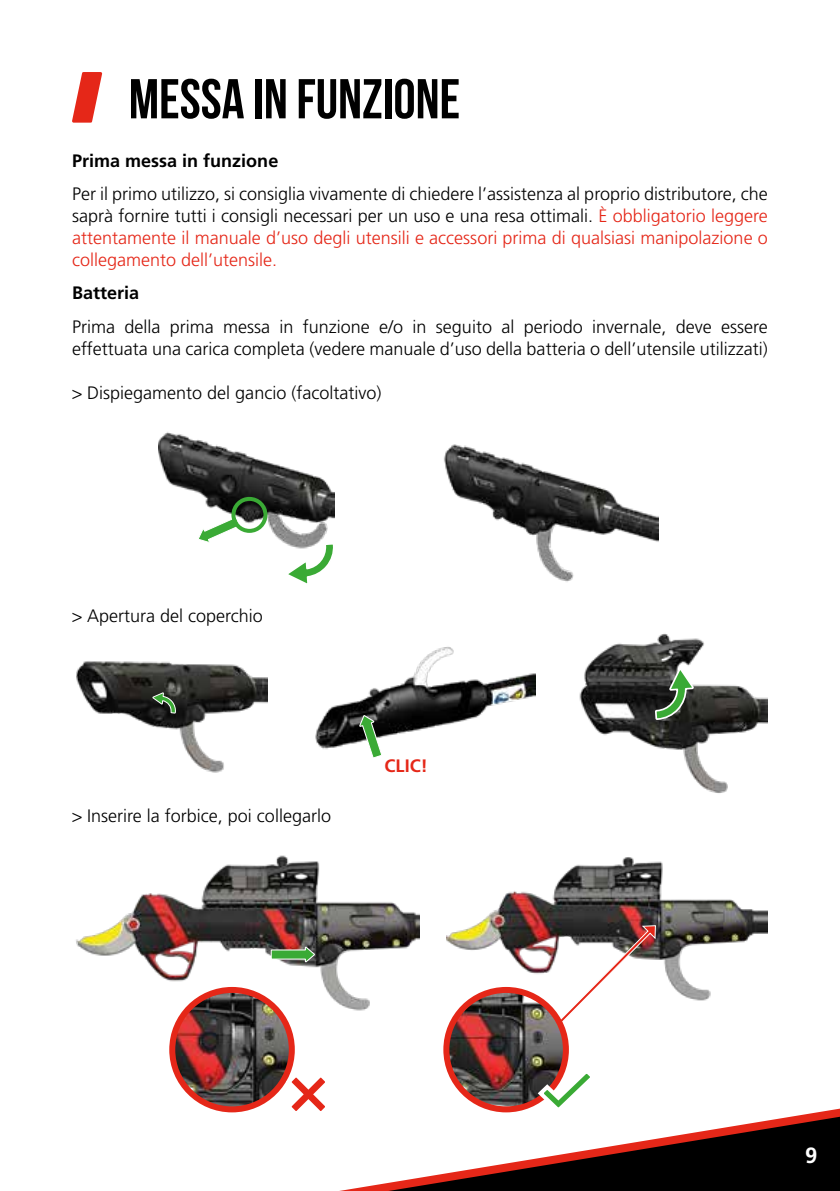
<style>
.page{position:relative;width:840px;height:1191px;background:#fff}
.page>*{position:absolute;margin:0;border:0;box-sizing:border-box;transform-origin:0 0}
.t1{font:700 56px "Bebas Neue";color:#000}
.t2{font:700 22px "Frutiger Pro";color:#fff}
.t3{font:300 18px/22px "Frutiger Pro";color:#000;text-align:justify}
.t4{font:700 18px "Frutiger Pro";color:#000}
.t5{font:700 18px "Frutiger Pro";color:#e52718}
.s1{color:#e52718}
</style>
<div class="page">
<svg style="left:186px;top:1093px;width:653px;height:98px"></svg>
<svg style="left:72px;top:72px;width:31px;height:51px"></svg>
<img style="left:444px;top:444px;width:214px;height:138px">
<img style="left:159px;top:432px;width:175px;height:111px">
<svg style="left:197px;top:516px;width:44px;height:27px"></svg>
<svg style="left:285px;top:496px;width:50px;height:88px"></svg>
<img style="left:76px;top:661px;width:191px;height:112px">
<img style="left:579px;top:633px;width:188px;height:160px">
<img style="left:315px;top:647px;width:220px;height:103px">
<svg style="left:151px;top:691px;width:25px;height:40px"></svg>
<svg style="left:358px;top:714px;width:25px;height:44px"></svg>
<svg style="left:653px;top:667px;width:42px;height:100px"></svg>
<img style="left:76px;top:855px;width:343px;height:160px">
<img style="left:446px;top:857px;width:321px;height:158px">
<svg style="left:270px;top:945px;width:45px;height:18px"></svg>
<img style="left:172px;top:990px;width:119px;height:119px;border-radius:60px">
<div style="left:169px;top:987px;width:125px;height:125px;border:6px solid #e52718;border-radius:50%"></div>
<svg style="left:283px;top:1068px;width:51px;height:51px"></svg>
<svg style="left:556px;top:860px;width:100px;height:165px"></svg>
<img style="left:446px;top:990px;width:119px;height:119px;border-radius:60px">
<div style="left:443px;top:987px;width:125px;height:125px;border:6px solid #e52718;border-radius:50%"></div>
<svg style="left:534px;top:1065px;width:64px;height:51px"></svg>
<div style="left:231px;top:497px;width:36px;height:36px;border:4px solid #3aaa35;border-radius:50%"></div>
<h1 class="t1" style="left:129px;top:68px;width:333px">MESSA IN FUNZIONE</h1>
<p class="t4" style="left:72px;top:150px;width:208px">Prima messa in funzione</p>
<p class="t3" style="left:72px;top:183px;width:697px">Per il primo utilizzo, si consiglia vivamente di chiedere l’assistenza al proprio distributore, che saprà fornire tutti i consigli necessari per un uso e una resa ottimali. <span class="s1">È obbligatorio leggere attentamente il manuale d’uso degli utensili e accessori prima di qualsiasi manipolazione o collegamento dell’utensile.</span></p>
<p class="t4" style="left:72px;top:282px;width:69px">Batteria</p>
<p class="t3" style="left:72px;top:315px;width:697px">Prima della prima messa in funzione e/o in seguito al periodo invernale, deve essere effettuata una carica completa (vedere manuale d’uso della batteria o dell’utensile utilizzati)</p>
<p class="t3" style="left:72px;top:381px;width:311px">&gt; Dispiegamento del gancio (facoltativo)</p>
<p class="t3" style="left:72px;top:605px;width:192px">&gt; Apertura del coperchio</p>
<p class="t3" style="left:72px;top:805px;width:260px">&gt; Inserire la forbice, poi collegarlo</p>
<p class="t5" style="left:384px;top:755px;width:45px">CLIC!</p>
<p class="t2" style="left:804px;top:1142px;width:14px">9</p>
</div>
